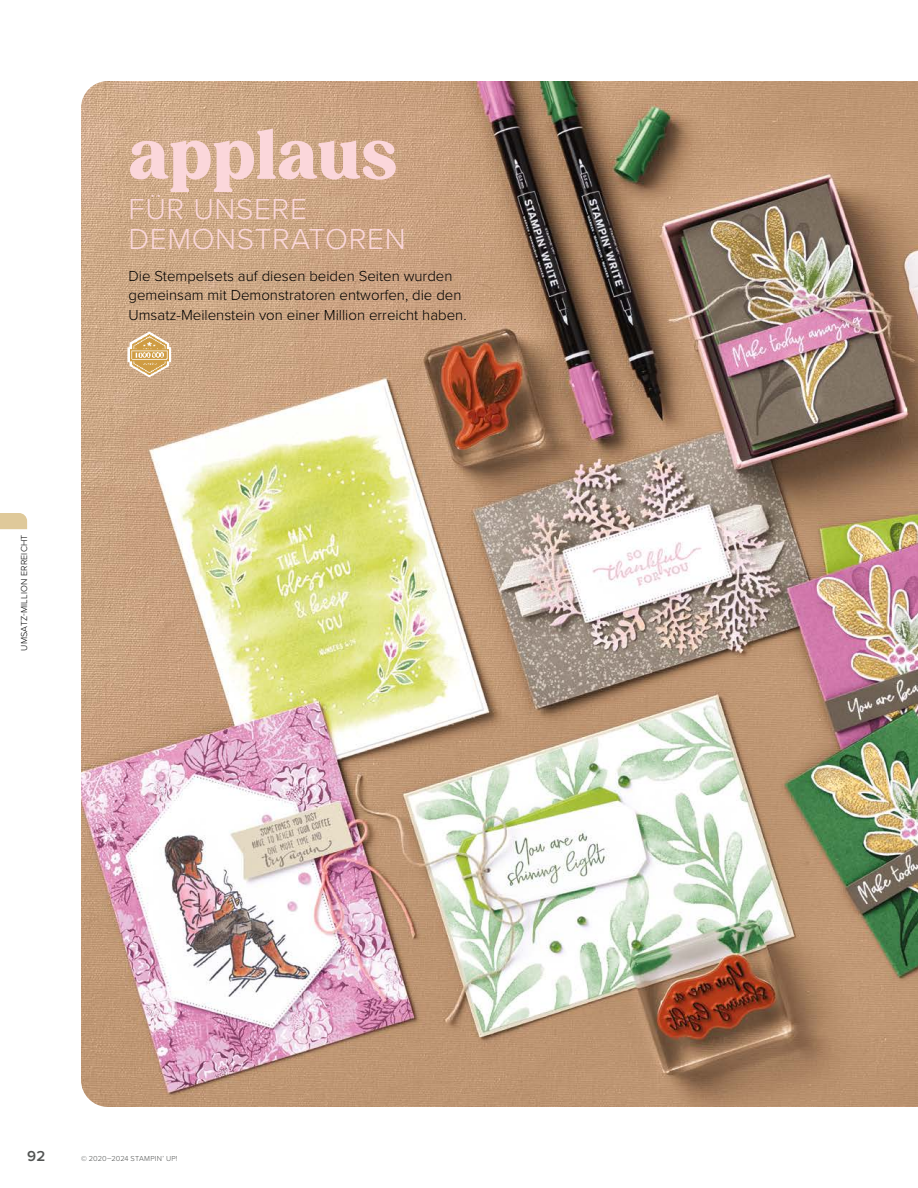
<style>
.page{position:relative;width:918px;height:1188px;background:#fff}
.page>*{position:absolute;margin:0;border:0;box-sizing:border-box;transform-origin:0 0}
.t1{font:75px "HV Cocktail";color:#fbd7db}
.t2{font:300 30px/30px "Proxima Nova";letter-spacing:.02em;color:#fbd7db}
.t3{font:300 15px/19.5px "Proxima Nova";color:#000}
.t4{font:600 15px "Proxima Nova";color:#525453}
.t5{font:300 9px "Proxima Nova";letter-spacing:.02em;color:#000}
.t6{font:300 7.5px "Proxima Nova";letter-spacing:.01em;color:#525453}
</style>
<div class="page">
<img style="left:81px;top:81px;width:837px;height:1026px">
<svg style="left:127px;top:330px;width:45px;height:48px"></svg>
<img style="left:130px;top:334px;width:39px;height:41px">
<svg style="left:0;top:513px;width:27px;height:16px"></svg>
<p class="t5" style="left:17px;top:651px;width:117px;rotate:-90deg">UMSATZ-MILLION ERREICHT</p>
<h1 class="t1" style="left:129px;top:104px;width:271px">applaus</h1>
<h2 class="t2" style="left:129px;top:192px;width:279px">FÜR UNSERE<br>DEMONSTRATOREN</h2>
<p class="t3" style="left:129px;top:265px;width:340px">Die Stempelsets auf diesen beiden Seiten wurden gemeinsam mit Demonstratoren entworfen, die den<br>Umsatz-Meilenstein von einer Million erreicht haben.</p>
<p class="t4" style="left:27px;top:1145px;width:20px">92</p>
<p class="t6" style="left:81px;top:1153px;width:98px">© 2020–2024 STAMPIN’ UP!</p>
</div>
